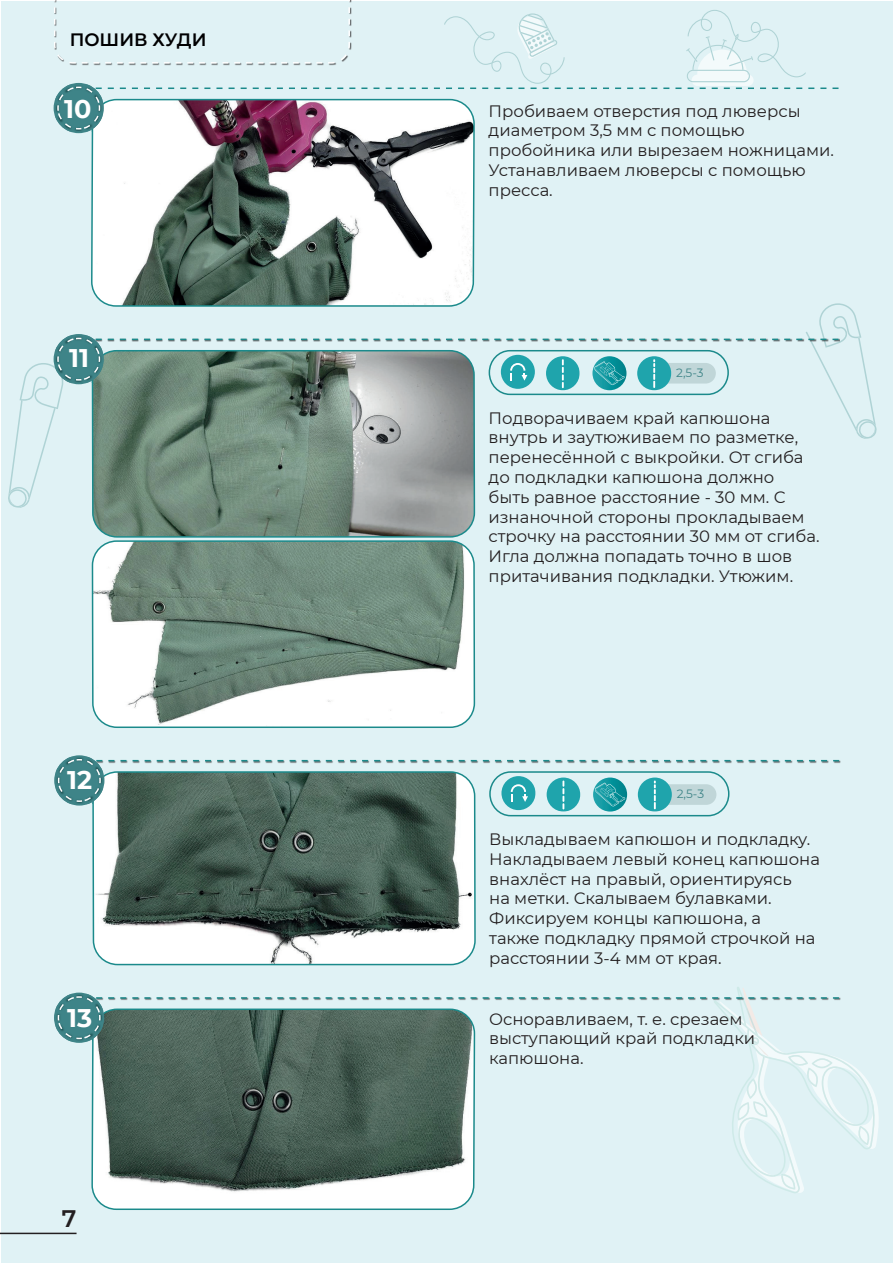
<style>
.page{position:relative;width:893px;height:1263px;background:#fff}
.page>*{position:absolute;margin:0;border:0;box-sizing:border-box;transform-origin:0 0}
.t1{font:700 25.5px "Montserrat";color:#fff}
.t2{font:600 24px "Montserrat";color:#231f20}
.t3{font:600 18px "Montserrat";color:#000001}
.t4{font:16.5px/19.8px "Montserrat";color:#231f20}
.t5{font:12px "Montserrat";color:#3e8487}
</style>
<div class="page">
<div style="left:1px;top:1px;width:892px;height:1262px;background:#e0f2f5"></div>
<hr style="left:0;top:1px;width:1px;height:1262px;background:#e0f2f5">
<hr style="left:0;top:1233px;width:77px;height:1px;background:#231f20">
<svg style="left:91px;top:132px;width:384px;height:171px;background:#9fa8a6"></svg>
<svg style="left:53px;top:0;width:785px;height:132px"></svg>
<img style="left:95px;top:809px;width:379px;height:155px">
<div style="left:92px;top:771px;width:384px;height:194px;border:2px solid #1b8a8b;border-radius:24px"></div>
<svg style="left:54px;top:755px;width:50px;height:50px"></svg>
<img style="left:56px;top:757px;width:35px;height:35px">
<div style="left:489px;top:771px;width:240px;height:45px;border:2px solid #1b8a8b;border-radius:21px"></div>
<img style="left:638px;top:777px;width:34px;height:34px;border-radius:17px">
<img style="left:547px;top:777px;width:33px;height:34px;border-radius:17px">
<svg style="left:593px;top:777px;width:34px;height:34px"></svg>
<svg style="left:57px;top:758px;width:782px;height:51px"></svg>
<img style="left:95px;top:508px;width:379px;height:27px">
<svg style="left:8px;top:303px;width:869px;height:205px"></svg>
<img style="left:92px;top:543px;width:382px;height:184px">
<div style="left:92px;top:540px;width:383px;height:188px;border:2px solid #1b8a8b;border-radius:24px"></div>
<svg style="left:92px;top:1193px;width:381px;height:17px;background:#e9f4f4"></svg>
<img style="left:56px;top:1006px;width:1px;height:24px">
<svg style="left:57px;top:987px;width:822px;height:206px"></svg>
<p class="t3" style="left:70px;top:27px;width:138px">Пошив худи</p>
<h1 class="t1" style="left:64px;top:91px;width:29px">10</h1>
<h1 class="t1" style="left:69px;top:340px;width:21px">11</h1>
<h1 class="t1" style="left:67px;top:761px;width:27px">12</h1>
<h1 class="t1" style="left:67px;top:999px;width:27px">13</h1>
<h2 class="t2" style="left:62px;top:1201px;width:16px">7</h2>
<p class="t4" style="left:489px;top:100px;width:347px">Пробиваем отверстия под люверсы диаметром 3,5 мм с помощью пробойника или вырезаем ножницами.<br>Устанавливаем люверсы с помощью пресса.</p>
<p class="t5" style="left:676px;top:364px;width:29px">2,5-3</p>
<p class="t4" style="left:489px;top:407px;width:332px">Подворачиваем край капюшона внутрь и заутюживаем по разметке, перенесённой с выкройки. От сгиба до подкладки капюшона должно<br>быть равное расстояние - 30 мм. С изнаночной стороны прокладываем строчку на расстоянии 30 мм от сгиба.<br>Игла должна попадать точно в шов притачивания подкладки. Утюжим.</p>
<p class="t5" style="left:677px;top:786px;width:29px">2,5-3</p>
<p class="t4" style="left:489px;top:828px;width:332px">Выкладываем капюшон и подкладку.<br>Накладываем левый конец капюшона внахлёст на правый, ориентируясь<br>на метки. Скалываем булавками.<br>Фиксируем концы капюшона, а<br>также подкладку прямой строчкой на расстоянии 3-4 мм от края.</p>
<p class="t4" style="left:489px;top:1008px;width:268px">Осноравливаем, т. е. срезаем выступающий край подкладки капюшона.</p>
</div>
